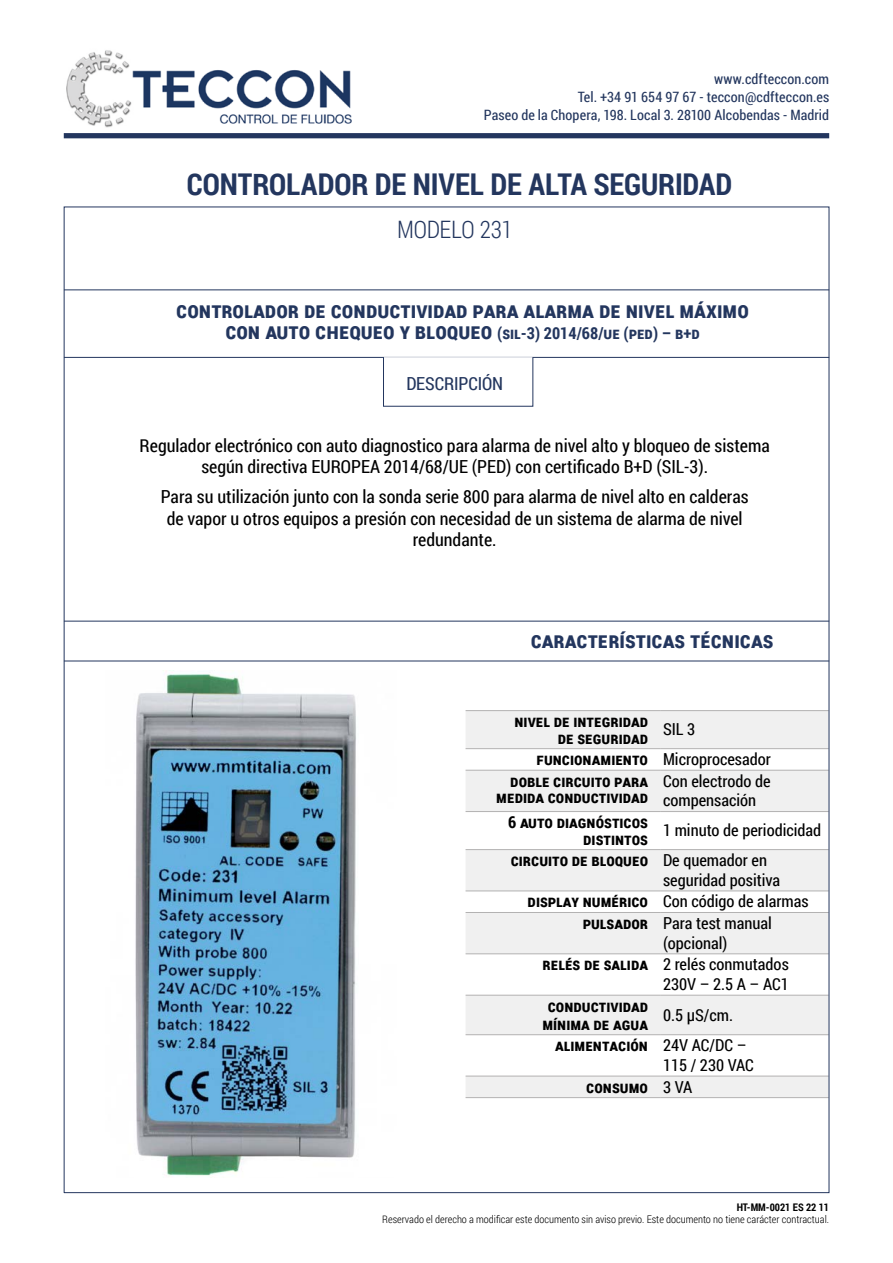
<style>
.page{position:relative;width:893px;height:1263px;background:#fff}
.page>*{position:absolute;margin:0;border:0;box-sizing:border-box;transform-origin:0 0}
.t1{font:700 30px "Roboto Condensed";letter-spacing:-.005em;color:#23365e}
.t2{font:300 24px "Roboto Condensed";letter-spacing:-.01em;color:#23365e}
.t3{font:700 22.5px "Roboto Condensed";color:#23365e}
.t4{font:18px/21.6px "Roboto Condensed";color:#000;text-align:center}
.t5{font:18px "Roboto Condensed";letter-spacing:-.01em;color:#23365e}
.t6{font:16.5px/29.8px "Roboto Condensed";color:#000}
.t7{font:700 16.5px/16.5px "Roboto Condensed";color:#000;text-align:right}
.t8{font:700 16.5px "Roboto Condensed";color:#23365e}
.t9{font:14.25px/18px "Roboto Condensed";letter-spacing:.01em;color:#23365e;text-align:right}
.t10{font:300 10.5px "Roboto Condensed";color:#000}
.t11{font:700 10.5px "Roboto Condensed";color:#000}
.s1{font-size:22.5px}
.s2{font-weight:700}
</style>
<div class="page">
<img style="left:63px;top:50px;width:289px;height:88px">
<div style="left:64px;top:133px;width:765px;height:5px;background:#23365e"></div>
<hr style="left:64px;top:290px;width:765px;height:1px;background:#23365e">
<hr style="left:64px;top:357px;width:765px;height:1px;background:#23365e">
<hr style="left:64px;top:621px;width:765px;height:1px;background:#23365e">
<hr style="left:64px;top:661px;width:765px;height:1px;background:#23365e">
<div style="left:383px;top:357px;width:150px;height:49px;background:#fff"></div>
<svg style="left:466px;top:711px;width:361px;height:386px;fill:#f0f0f0"></svg>
<hr style="left:466px;top:748px;width:195px;height:1px;background:#b3b2b2">
<hr style="left:661px;top:748px;width:168px;height:1px;background:#b3b2b2">
<hr style="left:466px;top:770px;width:195px;height:1px;background:#b3b2b2">
<hr style="left:661px;top:770px;width:168px;height:1px;background:#b3b2b2">
<hr style="left:466px;top:811px;width:195px;height:1px;background:#b3b2b2">
<hr style="left:661px;top:811px;width:168px;height:1px;background:#b3b2b2">
<hr style="left:466px;top:849px;width:195px;height:1px;background:#b3b2b2">
<hr style="left:661px;top:849px;width:168px;height:1px;background:#b3b2b2">
<hr style="left:466px;top:891px;width:195px;height:1px;background:#b3b2b2">
<hr style="left:661px;top:891px;width:168px;height:1px;background:#b3b2b2">
<hr style="left:466px;top:912px;width:195px;height:1px;background:#b3b2b2">
<hr style="left:661px;top:912px;width:168px;height:1px;background:#b3b2b2">
<hr style="left:466px;top:953px;width:195px;height:1px;background:#b3b2b2">
<hr style="left:661px;top:953px;width:168px;height:1px;background:#b3b2b2">
<hr style="left:466px;top:995px;width:195px;height:1px;background:#b3b2b2">
<hr style="left:661px;top:995px;width:168px;height:1px;background:#b3b2b2">
<hr style="left:466px;top:1034px;width:195px;height:1px;background:#b3b2b2">
<hr style="left:661px;top:1034px;width:168px;height:1px;background:#b3b2b2">
<hr style="left:466px;top:1076px;width:195px;height:1px;background:#b3b2b2">
<hr style="left:661px;top:1076px;width:168px;height:1px;background:#b3b2b2">
<hr style="left:466px;top:710px;width:195px;height:1px;background:#b3b2b2">
<hr style="left:661px;top:710px;width:168px;height:1px;background:#b3b2b2">
<hr style="left:466px;top:1097px;width:195px;height:1px;background:#b3b2b2">
<hr style="left:661px;top:1097px;width:168px;height:1px;background:#b3b2b2">
<img style="left:135px;top:674px;width:221px;height:502px">
<p class="t9" style="left:484px;top:69px;width:347px">www.cdfteccon.com<br>Tel. +34 91 654 97 67 - teccon@cdfteccon.es<br>Paseo de la Chopera, 198. Local 3. 28100 Alcobendas - Madrid</p>
<h1 class="t1" style="left:187px;top:163px;width:547px">CONTROLADOR DE NIVEL DE ALTA SEGURIDAD</h1>
<h2 class="t2" style="left:397px;top:212px;width:117px">MODELO 231</h2>
<p class="t3" style="left:176px;top:294px;width:574px">Controlador de conductividad para alarma de nivel Máximo</p>
<p class="t8" style="left:225px;top:321px;width:474px"><span class="s1">con auto chequeo y bloqueo</span> (SIL-3) 2014/68/UE (PED) – B+D</p>
<p class="t5" style="left:406px;top:371px;width:98px">DESCRIPCIÓN</p>
<p class="t4" style="left:140px;top:434px;width:632px">Regulador electrónico con auto diagnostico para alarma de nivel alto y bloqueo de sistema según directiva EUROPEA 2014/68/UE (PED) con certificado B+D (SIL-3).</p>
<p class="t4" style="left:161px;top:485px;width:589px">Para su utilización junto con la sonda serie 800 para alarma de nivel alto en calderas de vapor u otros equipos a presión con necesidad de un sistema de alarma de nivel redundante.</p>
<p class="t3" style="left:531px;top:624px;width:243px">Características técnicas</p>
<p class="t7" style="left:514px;top:712px;width:135px">Nivel de integridad de seguridad</p>
<p class="t6" style="left:536px;top:714px;width:236px;text-indent:127px">SIL 3<br><span class="s2">Funcionamiento</span> Microprocesador</p>
<p class="t7" style="left:496px;top:772px;width:153px">Doble circuito para medida conductividad</p>
<p class="t6" style="left:663px;top:770px;width:109px;line-height:19.8px">Con electrodo de compensación</p>
<p class="t7" style="left:508px;top:813px;width:141px">6 auto diagnósticos distintos</p>
<p class="t6" style="left:511px;top:815px;width:312px;text-indent:152px">1 minuto de periodicidad<br><span class="s2">Circuito de bloqueo</span> De quemador en</p>
<p class="t6" style="left:663px;top:864px;width:119px">seguridad positiva</p>
<p class="t6" style="left:528px;top:886px;width:283px"><span class="s2">Display numérico</span> Con código de alarmas</p>
<p class="t6" style="left:583px;top:907px;width:191px"><span class="s2">Pulsador</span> Para test manual</p>
<p class="t6" style="left:542px;top:931px;width:248px;line-height:21.6px;text-indent:120px">(opcional)<br><span class="s2">Relés de salida</span> 2 relés conmutados</p>
<p class="t6" style="left:663px;top:969px;width:127px">230V – 2.5 A – AC1</p>
<p class="t7" style="left:542px;top:996px;width:107px;line-height:18px;text-align:center">Conductividad mínima de agua</p>
<p class="t6" style="left:555px;top:999px;width:193px;line-height:30.6px;text-indent:108px">0.5 µS/cm.<br><span class="s2">Alimentación</span> 24V AC/DC –</p>
<p class="t6" style="left:586px;top:1054px;width:169px;line-height:21.6px;text-indent:77px">115 / 230 VAC<br><span class="s2">Consumo</span> 3 VA</p>
<p class="t11" style="left:737px;top:1200px;width:94px">HT-MM-0021 ES 22 11</p>
<p class="t10" style="left:382px;top:1212px;width:448px">Reservado el derecho a modificar este documento sin aviso previo. Este documento no tiene carácter contractual.</p>
</div>
